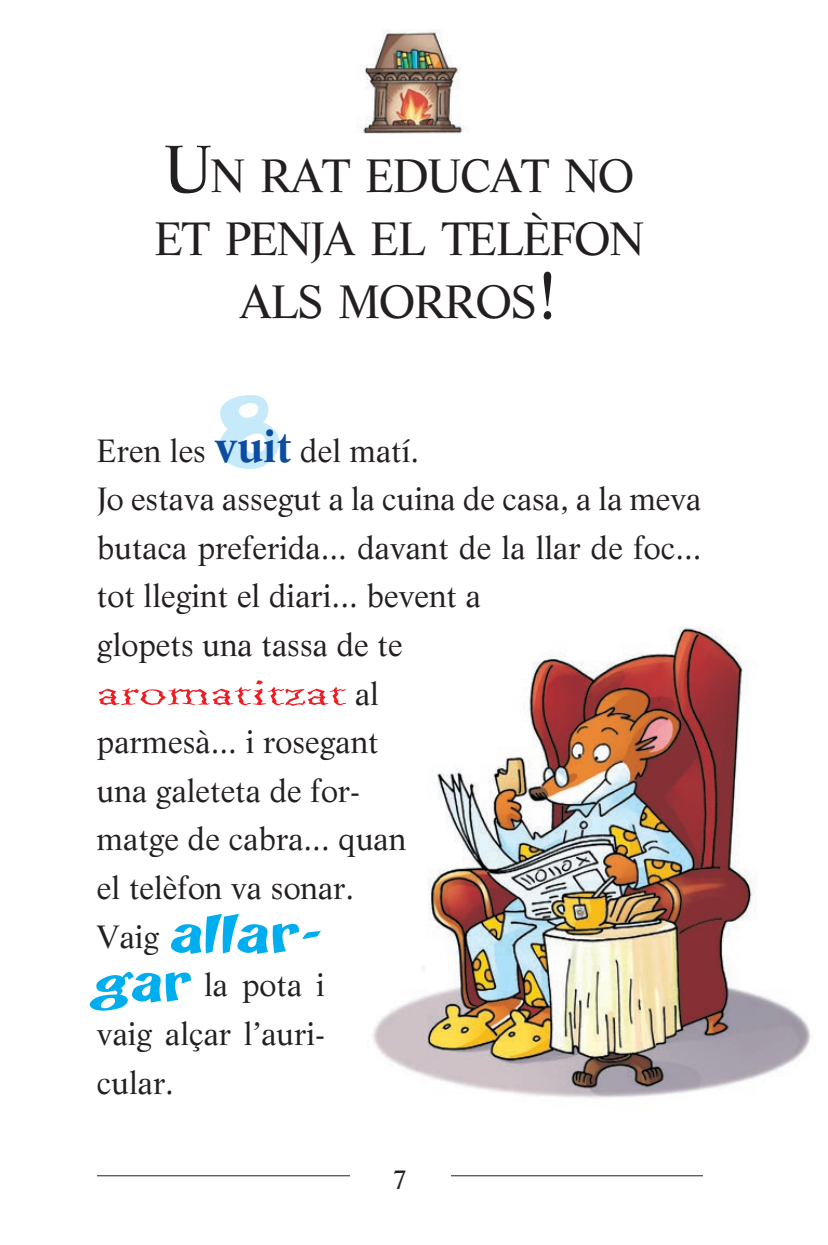
<style>
.page{position:relative;width:828px;height:1245px;background:#fff}
.page>*{position:absolute;margin:0;border:0;box-sizing:border-box;transform-origin:0 0}
.t1{font:45.68px/63px "Life";letter-spacing:-.035em;color:#231f20;text-align:center}
.t2{font:45px "CC Zoinks";letter-spacing:.02em;color:#00aeef;scale:1.57 1}
.t3{font:36px "Quake";color:#ee1d23;scale:1.5 1}
.t4{font:31.5px/48.6px "Life";color:#231f20}
.t5{font:27px "Life";color:#231f20}
.s1{font-size:65.25px}
.s2{font-weight:700;font-size:45px;color:#0d4da1}
.s3{font-family:"Life";font-size:31.5px;color:#231f20}
.s4{font-family:"CC Zoinks";font-size:45px;color:#00aeef}
</style>
<div class="page">
<hr style="left:97px;top:1175px;width:606px;height:1px;background:#231f20">
<div style="left:350px;top:1163px;width:100px;height:31px;background:#fff"></div>
<img style="left:373px;top:626px;width:438px;height:472px">
<img style="left:357px;top:29px;width:107px;height:105px">
<h1 class="t1" style="left:154px;top:144px;width:491px"><span class="s1">U</span>N RAT EDUCAT NO<br>ET PENJA EL TELÈFON<br>ALS MORROS<span class="s1">!</span></h1>
<p class="t4" style="left:97px;top:425px;width:606px">Eren les <span class="s2">vuit</span> del matí.<br>Jo estava assegut a la cuina de casa, a la meva butaca preferida... davant de la llar de foc... tot llegint el diari... bevent a<br>glopets una tassa de te</p>
<p class="t3" style="left:97px;top:673px;width:189px">aromatitzat <span class="s3">al</span></p>
<p class="t4" style="left:97px;top:717px;width:311px">parmesà... i rosegant una galeteta de for&shy;matge de cabra... quan el telèfon va sonar.</p>
<h2 class="t2" style="left:97px;top:910px;width:147px"><span class="s3">Vaig</span> allar-</h2>
<p class="t4" style="left:97px;top:960px;width:229px;text-align:justify"><span class="s4">gar</span> la pota i vaig alçar l’auri&shy;cular.</p>
<p class="t5" style="left:392px;top:1163px;width:17px">7</p>
</div>
